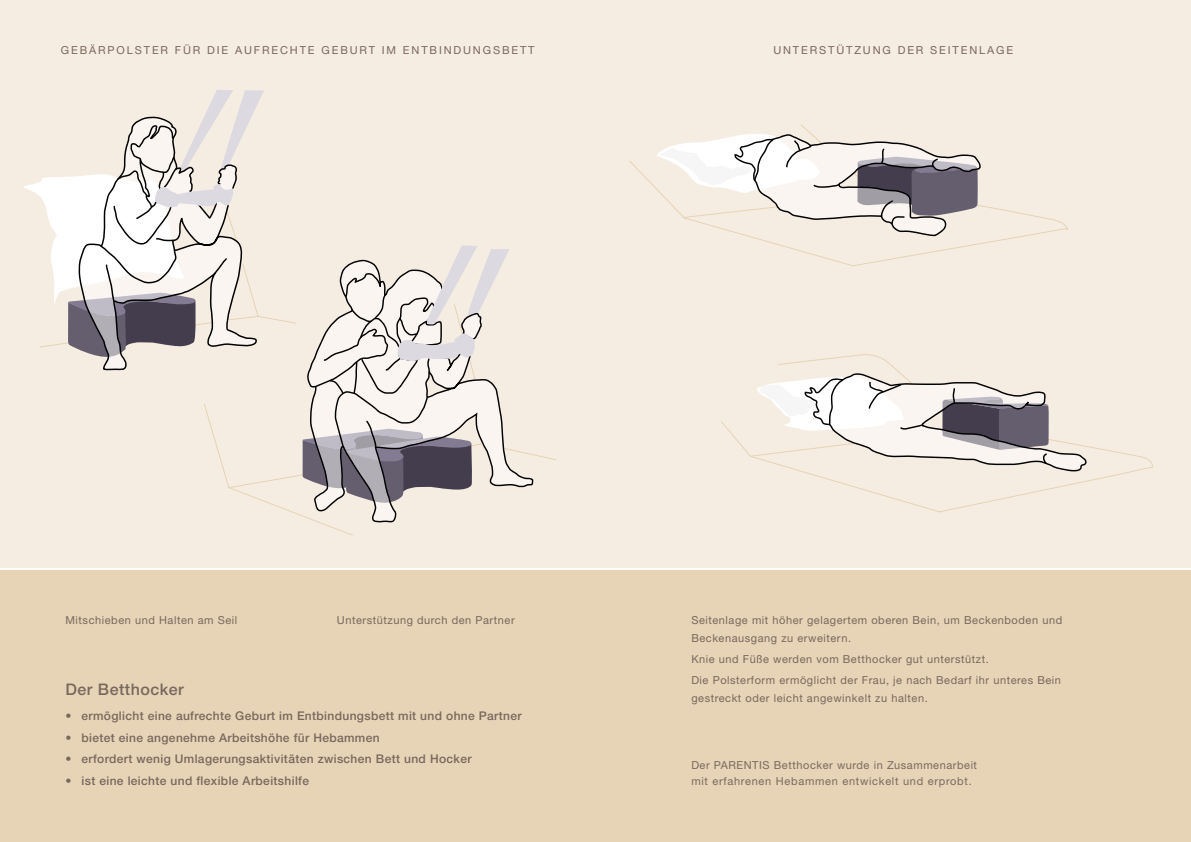
<style>
.page{position:relative;width:1191px;height:842px;background:#fff}
.page>*{position:absolute;margin:0;border:0;box-sizing:border-box;transform-origin:0 0}
.t1{font:500 16px "Helvetica Neue";letter-spacing:.03em;color:#7a675d}
.t2{font:500 12px "Helvetica Neue";letter-spacing:.03em;color:#7a675d}
.t3{font:11px/18px "Helvetica Neue";letter-spacing:.05em;color:#7a675d}
.t4{font:11px/16px "Helvetica Neue";letter-spacing:.05em;color:#7c695f}
.t5{font:11px "Helvetica Neue";letter-spacing:.17em;color:#7a675d}
</style>
<div class="page">
<div style="left:0;top:570px;width:1191px;height:272px;background:#e7d3b6"></div>
<div style="left:0;top:0;width:1191px;height:567px;background:#f6ede2"></div>
<svg style="left:24px;top:90px;width:533px;height:446px"></svg>
<svg style="left:629px;top:124px;width:439px;height:142px"></svg>
<svg style="left:721px;top:354px;width:432px;height:159px"></svg>
<p class="t5" style="left:61px;top:44px;width:475px">Gebärpols ter für die Aufrech te Geburt im E ntbindungsbett</p>
<p class="t3" style="left:773px;top:41px;width:10px">UNTER</p>
<p class="t3" style="left:819px;top:41px;width:19px">STÜT</p>
<p class="t3" style="left:854px;top:41px;width:53px">ZUN G DER</p>
<p class="t5" style="left:930px;top:44px;width:84px">Seitenlag e</p>
<p class="t3" style="left:65px;top:611px;width:173px">Mitschieben und Halten am Seil</p>
<p class="t3" style="left:337px;top:611px;width:179px">Unterstützung durch den Partner</p>
<h1 class="t1" style="left:65px;top:679px;width:120px">Der Betthocker</h1>
<p class="t2" style="left:65px;top:709px;width:458px">• ermöglicht eine aufrechte Geburt im Entbindungsbett mit und ohne Partner</p>
<p class="t2" style="left:65px;top:730px;width:316px">• bietet eine angenehme Arbeitshöhe für Hebammen</p>
<p class="t2" style="left:65px;top:752px;width:407px">• erfordert wenig Umlagerungsaktivitäten zwischen Bett und Hocker</p>
<p class="t2" style="left:65px;top:773px;width:245px">• ist eine leichte und flexible Arbeitshilfe</p>
<p class="t3" style="left:691px;top:611px;width:372px">Seitenlage mit höher gelagertem oberen Bein, um Beckenboden und<br>Beckenausgang zu erweitern.</p>
<p class="t3" style="left:691px;top:649px;width:371px;line-height:20.8px">Knie und Füße werden vom Betthocker gut unterstützt.<br>Die Polsterform ermöglicht der Frau, je nach Bedarf ihr unteres Bein</p>
<p class="t3" style="left:691px;top:689px;width:238px">gestreckt oder leicht angewinkelt zu halten.</p>
<p class="t4" style="left:691px;top:757px;width:287px;text-indent:71px">S Betthocker wurde in Zusammenarbeit mit erfahrenen Hebammen entwickelt und erprobt.</p>
<p class="t4" style="left:691px;top:757px;width:45px">Der PARENTI</p>
</div>
